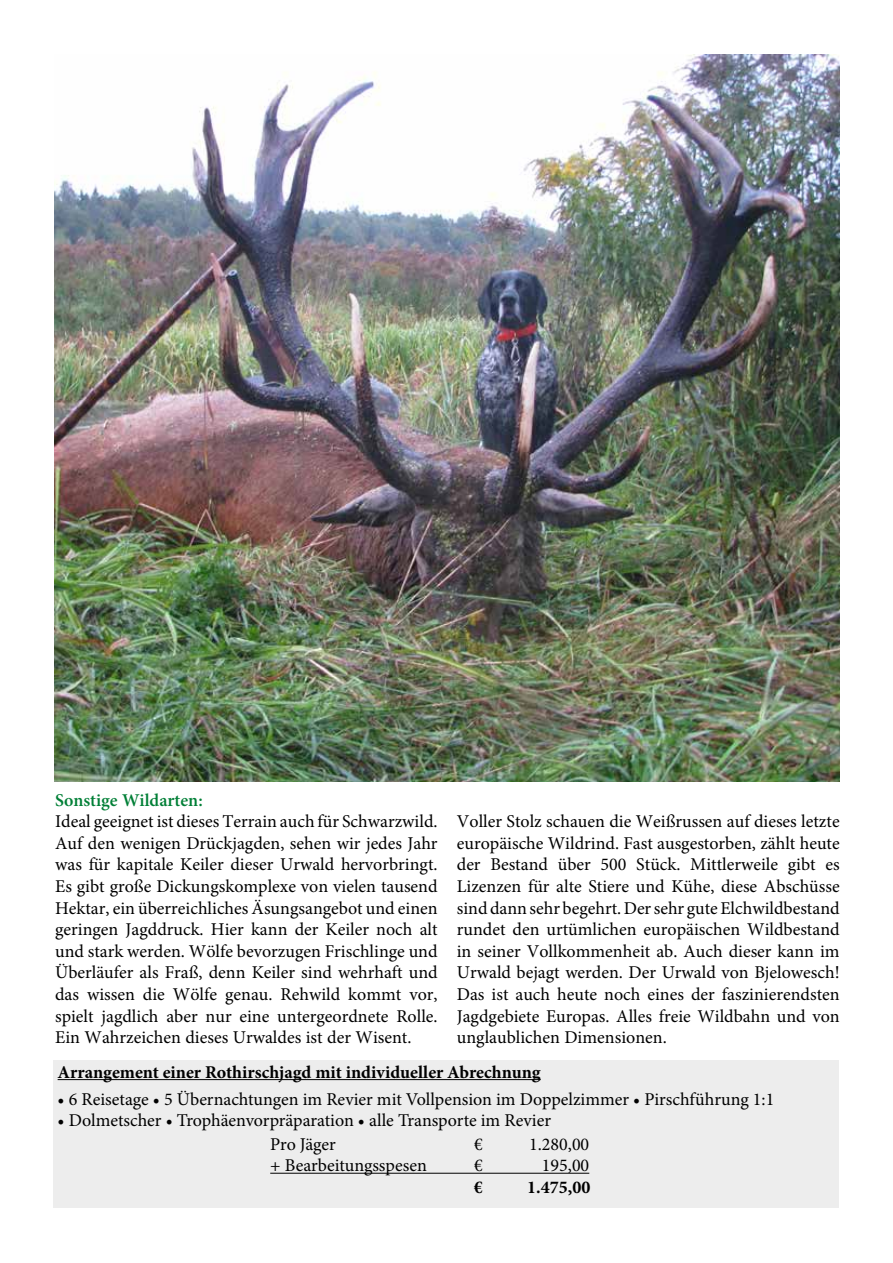
<style>
.page{position:relative;width:893px;height:1263px;background:#fff}
.page>*{position:absolute;margin:0;border:0;box-sizing:border-box;transform-origin:0 0}
.t1{font:18px/21.6px "Minion Pro";color:#000;text-align:justify}
.t2{font:700 18px "Minion Pro";color:#000}
.t3{font:600 18px "Minion Pro";color:#007f36}
</style>
<div class="page">
<img style="left:54px;top:54px;width:785px;height:727px">
<div style="left:53px;top:1060px;width:786px;height:148px;background:#ededed"></div>
<hr style="left:58px;top:1079px;width:483px;height:1px;background:#000">
<hr style="left:270px;top:1173px;width:319px;height:1px;background:#000">
<p class="t3" style="left:55px;top:787px;width:149px">Sonstige Wildarten:</p>
<p class="t1" style="left:55px;top:811px;width:384px">Ideal geeignet ist dieses Terrain auch für Schwarzwild.<br>Auf den wenigen Drückjagden, sehen wir jedes Jahr was für kapitale Keiler dieser Urwald hervorbringt.<br>Es gibt große Dickungskomplexe von vielen tausend Hektar, ein überreichliches Äsungsangebot und einen geringen Jagddruck. Hier kann der Keiler noch alt und stark werden. Wölfe bevorzugen Frischlinge und Überläufer als Fraß, denn Keiler sind wehrhaft und das wissen die Wölfe genau. Rehwild kommt vor, spielt jagdlich aber nur eine untergeordnete Rolle.<br>Ein Wahrzeichen dieses Urwaldes ist der Wisent.</p>
<p class="t1" style="left:457px;top:811px;width:384px">Voller Stolz schauen die Weißrussen auf dieses letzte europäische Wildrind. Fast ausgestorben, zählt heute der Bestand über 500 Stück. Mittlerweile gibt es Lizenzen für alte Stiere und Kühe, diese Abschüsse sind dann sehr begehrt. Der sehr gute Elchwildbestand rundet den urtümlichen europäischen Wildbestand in seiner Vollkommenheit ab. Auch dieser kann im Urwald bejagt werden. Der Urwald von Bjelowesch!<br>Das ist auch heute noch eines der faszinierendsten Jagdgebiete Europas. Alles freie Wildbahn und von unglaublichen Dimensionen.</p>
<p class="t2" style="left:58px;top:1059px;width:485px">Arrangement einer Rothirschjagd mit individueller Abrechnung</p>
<p class="t1" style="left:58px;top:1088px;width:718px">• 6 Reisetage • 5 Übernachtungen im Revier mit Vollpension im Doppelzimmer • Pirschführung 1:1</p>
<p class="t1" style="left:58px;top:1109px;width:495px;line-height:23.4px;text-align:center">• Dolmetscher • Trophäenvorpräparation • alle Transporte im Revier<br>Pro Jäger</p>
<p class="t1" style="left:474px;top:1133px;width:10px">€</p>
<p class="t1" style="left:529px;top:1133px;width:62px">1.280,00</p>
<p class="t1" style="left:270px;top:1155px;width:158px">+ Bearbeitungsspesen</p>
<p class="t1" style="left:474px;top:1155px;width:10px">€</p>
<p class="t1" style="left:542px;top:1155px;width:49px">195,00</p>
<p class="t2" style="left:474px;top:1174px;width:10px">€</p>
<p class="t2" style="left:527px;top:1174px;width:65px">1.475,00</p>
</div>
